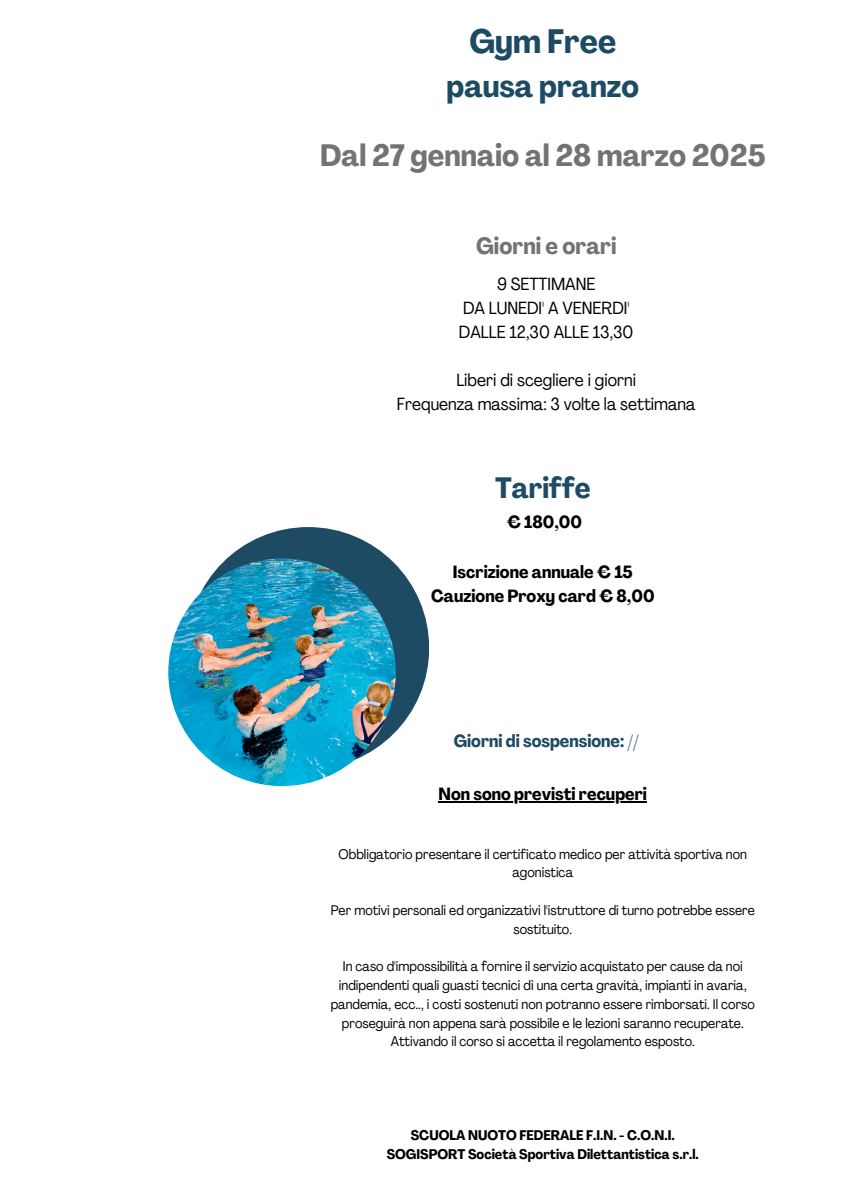
<style>
.page{position:relative;width:842px;height:1191px;background:#fff}
.page>*{position:absolute;margin:0;border:0;box-sizing:border-box;transform-origin:0 0}
.t1{font:700 condensed 33.3px "Agrandir";color:#1e4b64}
.t2{font:700 condensed 31.3px "Agrandir";color:#1e4b64}
.t3{font:700 condensed 30.4px "Agrandir";color:#737373}
.t4{font:700 condensed 29px "Agrandir";color:#1e4b64}
.t5{font:700 condensed 23.2px "Agrandir";color:#737373}
.t6{font:condensed 17.4px/24px "Agrandir";color:#000;text-align:center}
.t7{font:700 condensed 17.4px/23.9px "Agrandir";color:#000;text-align:center}
.t8{font:700 condensed 17.4px "Agrandir";color:#1e4b64}
.t9{font:condensed 13.8px/18.8px "Agrandir";color:#000;text-align:center}
.t10{font:700 condensed 13.8px/18.8px "Agrandir";color:#000;text-align:center}
</style>
<div class="page">
<hr style="left:439px;top:801px;width:208px;height:2px;background:#000">
<div style="left:187px;top:527px;width:242px;height:242px;background:#1e4b64;border-radius:50%"></div>
<img style="left:168px;top:558px;width:228px;height:228px;border-radius:50%">
<p class="t1" style="left:469px;top:28px;width:148px">Gym Free</p>
<p class="t2" style="left:447px;top:73px;width:194px">pausa pranzo</p>
<p class="t3" style="left:320px;top:143px;width:447px">Dal 27 gennaio al 28 marzo 2025</p>
<p class="t5" style="left:476px;top:236px;width:142px">Giorni e orari</p>
<h4 class="t6" style="left:459px;top:274px;width:176px">9 SETTIMANE<br>DA LUNEDI' A VENERDI'<br>DALLE 12,30 ALLE 13,30</h4>
<p class="t6" style="left:397px;top:370px;width:300px">Liberi di scegliere i giorni<br>Frequenza massima: 3 volte la settimana</p>
<h1 class="t4" style="left:495px;top:476px;width:97px">Tariffe</h1>
<h1 class="t7" style="left:507px;top:511px;width:77px">€ 180,00</h1>
<h4 class="t7" style="left:431px;top:562px;width:225px">Iscrizione annuale € 15<br>Cauzione Proxy card € 8,00</h4>
<h2 class="t8" style="left:454px;top:733px;width:187px">Giorni di sospensione: //</h2>
<h3 class="t7" style="left:439px;top:783px;width:210px">Non sono previsti recuperi</h3>
<h5 class="t9" style="left:339px;top:845px;width:410px">Obbligatorio presentare il certificato medico per attività sportiva non agonistica</h5>
<h1 class="t9" style="left:331px;top:902px;width:425px">Per motivi personali ed organizzativi l'istruttore di turno potrebbe essere sostituito.</h1>
<h4 class="t9" style="left:331px;top:958px;width:426px">In caso d'impossibilità a fornire il servizio acquistato per cause da noi indipendenti quali guasti tecnici di una certa gravità, impianti in avaria, pandemia, ecc.., i costi sostenuti non potranno essere rimborsati. Il corso proseguirà non appena sarà possibile e le lezioni saranno recuperate.</h4>
<p class="t9" style="left:391px;top:1033px;width:305px">Attivando il corso si accetta il regolamento esposto.</p>
<h4 class="t10" style="left:387px;top:1127px;width:314px">SCUOLA NUOTO FEDERALE F.I.N. - C.O.N.I.<br>SOGISPORT Società Sportiva Dilettantistica s.r.l.</h4>
</div>
